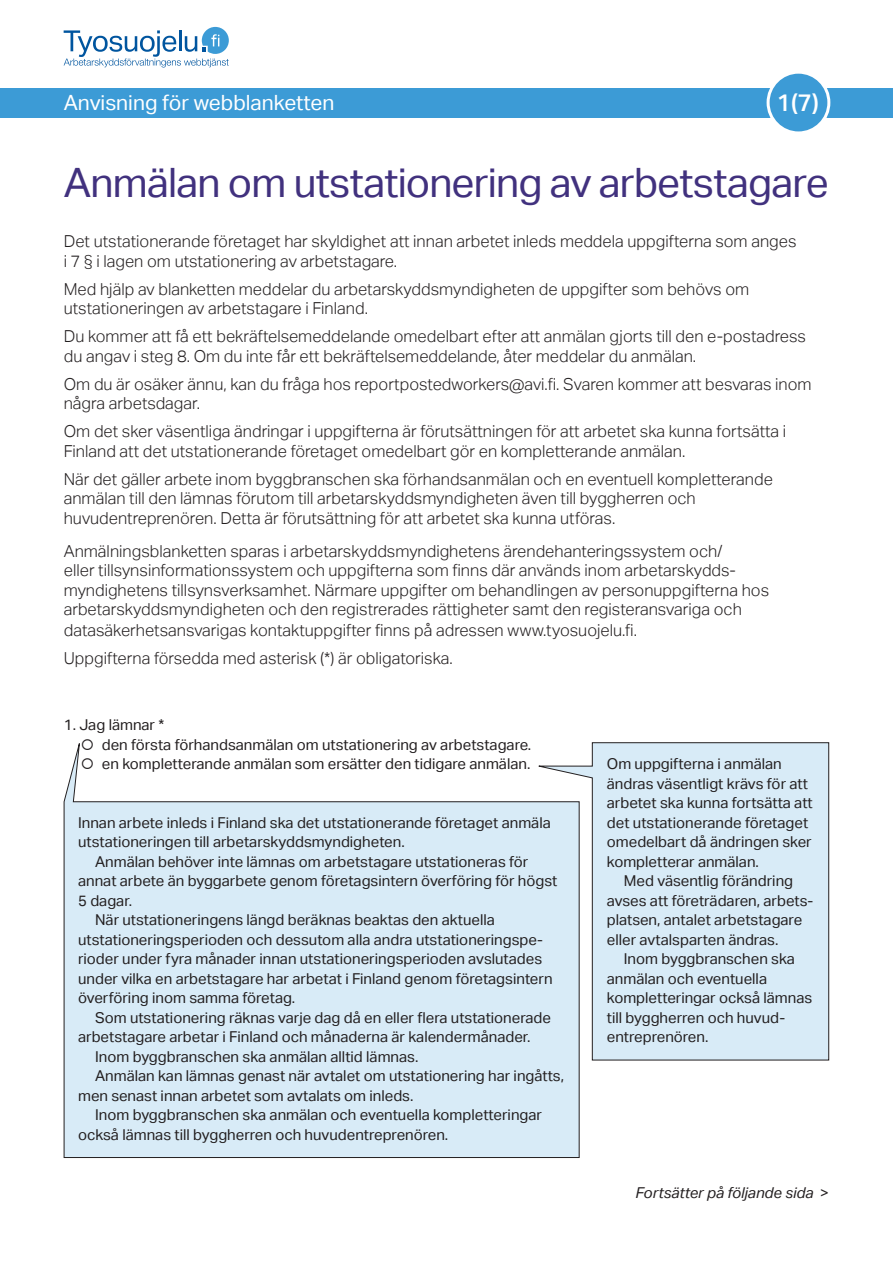
<style>
.page{position:relative;width:893px;height:1263px;background:#fff}
.page>*{position:absolute;margin:0;border:0;box-sizing:border-box;transform-origin:0 0}
.Otsikko{font:40.5px "Aktiv Grotesk";letter-spacing:-.02em;color:#41317e}
.Ylänumero{font:500 24px "Aktiv Grotesk";color:#fff}
.Ylävinjetti{font:21px "Aktiv Grotesk";color:#fff}
.Ingressi{font:300 16.5px/19.5px "Aktiv Grotesk";color:#231f20}
.Leipis{font:15px/19.5px "Aktiv Grotesk";color:#231f20}
.Alkuleipis{font:15px/19.5px "Aktiv Grotesk";color:#231f20}
.Alkuleipis-2{font:italic 15px "Aktiv Grotesk";color:#231f20}
.s1{font-style:normal}
</style>
<div class="page">
<div style="left:0;top:88px;width:893px;height:30px;background:#3c9bd6"></div>
<div style="left:768px;top:72px;width:61px;height:61px;background:#3c9bd6;border-radius:50%"></div>
<div style="left:767px;top:71px;width:63px;height:63px;border:3px solid #fff;border-radius:50%"></div>
<svg style="left:64px;top:27px;width:165px;height:40px"></svg>
<svg style="left:64px;top:743px;width:515px;height:415px;background:#dbecf6"></svg>
<svg style="left:537px;top:742px;width:292px;height:318px;background:#d8e9f4"></svg>
<svg style="left:94px;top:750px;width:15px;height:1px"></svg>
<p class="Ylävinjetti" style="left:64px;top:91px;width:272px">Anvisning för webblanketten</p>
<p class="Ylänumero" style="left:777px;top:89px;width:43px">1(7)</p>
<p class="Otsikko" style="left:64px;top:159px;width:767px">Anmälan om utstationering av arbetstagare</p>
<h5 class="Ingressi" style="left:64px;top:232px;width:734px">Det utstationerande företaget har skyldighet att innan arbetet inleds meddela uppgifterna som anges i 7 § i lagen om utstationering av arbetstagare.</h5>
<h5 class="Ingressi" style="left:64px;top:279px;width:687px">Med hjälp av blanketten meddelar du arbetarskyddsmyndigheten de uppgifter som behövs om utstationeringen av arbetstagare i Finland.</h5>
<h5 class="Ingressi" style="left:64px;top:327px;width:744px">Du kommer att få ett bekräftelsemeddelande omedelbart efter att anmälan gjorts till den e-postadress du angav i steg 8. Om du inte får ett bekräftelsemeddelande, åter meddelar du anmälan.</h5>
<h5 class="Ingressi" style="left:64px;top:374px;width:749px">Om du är osäker ännu, kan du fråga hos reportpostedworkers@avi.fi. Svaren kommer att besvaras inom några arbetsdagar.</h5>
<h5 class="Ingressi" style="left:64px;top:422px;width:724px">Om det sker väsentliga ändringar i uppgifterna är förutsättningen för att arbetet ska kunna fortsätta i<br>Finland att det utstationerande företaget omedelbart gör en kompletterande anmälan.</h5>
<h5 class="Ingressi" style="left:64px;top:469px;width:711px">När det gäller arbete inom byggbranschen ska förhandsanmälan och en eventuell kompletterande anmälan till den lämnas förutom till arbetarskyddsmyndigheten även till byggherren och huvudentreprenören. Detta är förutsättning för att arbetet ska kunna utföras.</h5>
<h5 class="Ingressi" style="left:64px;top:541px;width:707px">Anmälningsblanketten sparas i arbetarskyddsmyndighetens ärendehanteringssystem och/<br>eller tillsynsinformationssystem och uppgifterna som finns där används inom arbetarskydds&shy;myndighetens tillsynsverksamhet. Närmare uppgifter om behandlingen av personuppgifterna hos arbetarskyddsmyndigheten och den registrerades rättigheter samt den registeransvariga och</h5>
<h5 class="Ingressi" style="left:64px;top:620px;width:575px">datasäkerhetsansvarigas kontaktuppgifter finns på adressen www.tyosuojelu.fi.</h5>
<h5 class="Ingressi" style="left:64px;top:648px;width:390px">Uppgifterna försedda med asterisk (*) är obligatoriska.</h5>
<p class="Alkuleipis" style="left:64px;top:715px;width:102px">1. Jag lämnar *</p>
<p class="Leipis" style="left:81px;top:735px;width:452px">○ den första förhandsanmälan om utstationering av arbetstagare.</p>
<p class="Leipis" style="left:81px;top:754px;width:451px">○ en kompletterande anmälan som ersätter den tidigare anmälan.</p>
<p class="Alkuleipis" style="left:78px;top:813px;width:474px">Innan arbete inleds i Finland ska det utstationerande företaget anmäla utstationeringen till arbetarskyddsmyndigheten.</p>
<p class="Leipis" style="left:78px;top:852px;width:481px;text-indent:17px">Anmälan behöver inte lämnas om arbetstagare utstationeras för annat arbete än byggarbete genom företagsintern överföring för högst<br>5 dagar.</p>
<p class="Leipis" style="left:78px;top:910px;width:476px;text-indent:17px">När utstationeringens längd beräknas beaktas den aktuella utstationeringsperioden och dessutom alla andra utstationeringspe&shy;rioder under fyra månader innan utstationeringsperioden avslutades under vilka en arbetstagare har arbetat i Finland genom företagsintern överföring inom samma företag.</p>
<p class="Leipis" style="left:78px;top:1008px;width:474px;text-indent:17px">Som utstationering räknas varje dag då en eller flera utstationerade arbetstagare arbetar i Finland och månaderna är kalendermånader.</p>
<p class="Leipis" style="left:95px;top:1047px;width:325px">Inom byggbranschen ska anmälan alltid lämnas.</p>
<p class="Leipis" style="left:78px;top:1066px;width:488px;text-indent:17px">Anmälan kan lämnas genast när avtalet om utstationering har ingåtts, men senast innan arbetet som avtalats om inleds.</p>
<p class="Leipis" style="left:78px;top:1105px;width:465px;text-indent:17px">Inom byggbranschen ska anmälan och eventuella kompletteringar också lämnas till byggherren och huvudentreprenören.</p>
<p class="Alkuleipis" style="left:607px;top:754px;width:207px">Om uppgifterna i anmälan ändras väsentligt krävs för att arbetet ska kunna fortsätta att det utstationerande företaget omedelbart då ändringen sker kompletterar anmälan.</p>
<p class="Leipis" style="left:607px;top:871px;width:208px;text-indent:17px">Med väsentlig förändring avses att företrädaren, arbets&shy;platsen, antalet arbetstagare eller avtalsparten ändras.</p>
<p class="Leipis" style="left:607px;top:949px;width:207px;text-indent:17px">Inom byggbranschen ska anmälan och eventuella kompletteringar också lämnas till byggherren och huvud&shy;entreprenören.</p>
<p class="Alkuleipis-2" style="left:635px;top:1184px;width:195px">Fortsätter på följande sida <span class="s1">&gt;</span></p>
</div>
